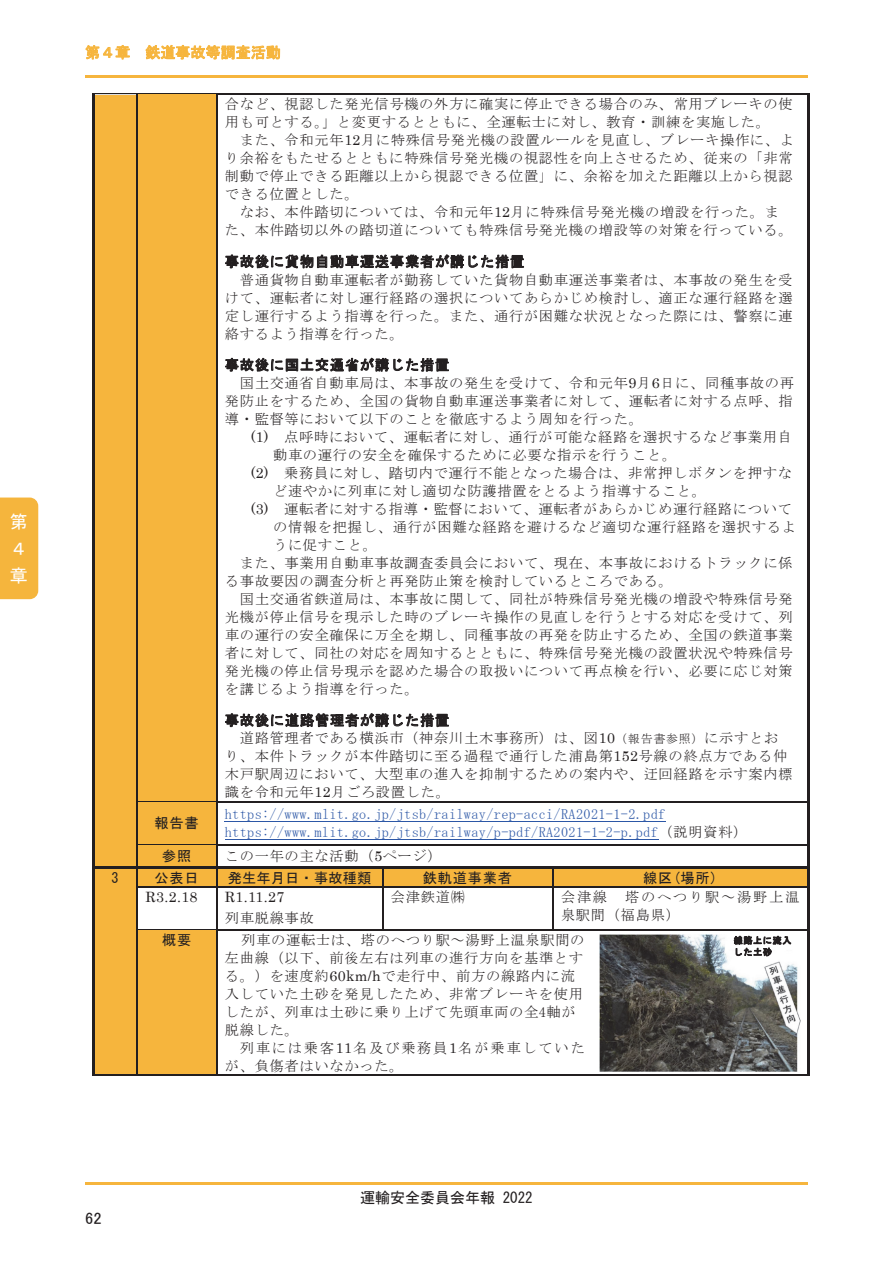
<style>
.page{position:relative;width:893px;height:1263px;background:#fff}
.page>*{position:absolute;margin:0;border:0;box-sizing:border-box;transform-origin:0 0}
.t1{font:18px/27px "MS Gothic";color:#fff}
.t2{font:16.5px "MS P Gothic";color:#231f20}
.t3{font:15px "MS Gothic";color:#231f20}
.t4{font:15px "MS Gothic";color:#f6b53d}
.t5{font:14.25px/18px "MS Mincho";letter-spacing:.05em;color:#231f20}
.t6{font:14.25px/18px "MS Mincho";letter-spacing:.025em;color:#2c57a6}
.t7{font:14.25px "MS Gothic";letter-spacing:.055em;color:#231f20}
.t8{font:14.25px/18px "MS Mincho";letter-spacing:.125em;color:#231f20}
.t9{font:14.25px "Century";letter-spacing:.025em;color:#231f20}
.t10{font:14.25px "MS Gothic";letter-spacing:.005em;color:#231f20}
.t11{font:9px/11.7px "MS Gothic";letter-spacing:.08em;color:#231f20}
.s1{font-family:"Century"}
.s2{font-size:12px}
.s3{color:#231f20}
</style>
<div class="page">
<hr style="left:85px;top:75px;width:723px;height:3px;background:#f6b53d">
<hr style="left:85px;top:1182px;width:723px;height:2px;background:#f6b53d">
<div style="left:94px;top:95px;width:43px;height:706px;background:#f6b53d"></div>
<div style="left:138px;top:95px;width:78px;height:706px;background:#f6b53d"></div>
<hr style="left:94px;top:94px;width:43px;height:1px;background:#231f20">
<hr style="left:94px;top:95px;width:43px;height:1px;background:#dcdddf">
<hr style="left:138px;top:94px;width:78px;height:1px;background:#231f20">
<hr style="left:217px;top:94px;width:590px;height:1px;background:#231f20">
<hr style="left:92px;top:95px;width:2px;height:706px;background:#231f20">
<hr style="left:137px;top:95px;width:1px;height:706px;background:#231f20">
<hr style="left:216px;top:95px;width:1px;height:706px;background:#231f20">
<hr style="left:807px;top:95px;width:2px;height:706px;background:#231f20">
<div style="left:94px;top:801px;width:43px;height:43px;background:#f6b53d"></div>
<div style="left:138px;top:802px;width:78px;height:42px;background:#f6b53d"></div>
<hr style="left:225px;top:821px;width:441px;height:1px;background:#2c57a6">
<hr style="left:225px;top:839px;width:434px;height:1px;background:#2c57a6">
<hr style="left:138px;top:801px;width:78px;height:1px;background:#231f20">
<hr style="left:217px;top:801px;width:590px;height:1px;background:#231f20">
<hr style="left:92px;top:802px;width:2px;height:42px;background:#231f20">
<hr style="left:137px;top:802px;width:1px;height:42px;background:#231f20">
<hr style="left:216px;top:802px;width:1px;height:42px;background:#231f20">
<hr style="left:807px;top:802px;width:2px;height:42px;background:#231f20">
<div style="left:94px;top:844px;width:43px;height:22px;background:#f6b53d"></div>
<div style="left:138px;top:845px;width:78px;height:21px;background:#f6b53d"></div>
<hr style="left:138px;top:844px;width:78px;height:1px;background:#231f20">
<hr style="left:217px;top:844px;width:590px;height:1px;background:#231f20">
<hr style="left:92px;top:845px;width:2px;height:21px;background:#231f20">
<hr style="left:807px;top:845px;width:2px;height:21px;background:#231f20">
<div style="left:94px;top:869px;width:43px;height:205px;background:#f6b53d"></div>
<div style="left:138px;top:869px;width:78px;height:18px;background:#f6b53d"></div>
<div style="left:217px;top:869px;width:165px;height:18px;background:#f6b53d"></div>
<div style="left:383px;top:869px;width:169px;height:18px;background:#f6b53d"></div>
<div style="left:553px;top:869px;width:254px;height:18px;background:#f6b53d"></div>
<hr style="left:92px;top:866px;width:717px;height:3px;background:#231f20">
<svg style="left:92px;top:869px;width:2px;height:19px"></svg>
<svg style="left:137px;top:844px;width:1px;height:44px"></svg>
<hr style="left:138px;top:887px;width:78px;height:1px;background:#231f20">
<svg style="left:216px;top:844px;width:1px;height:44px"></svg>
<hr style="left:217px;top:887px;width:165px;height:1px;background:#231f20">
<svg style="left:382px;top:869px;width:1px;height:19px"></svg>
<hr style="left:383px;top:887px;width:169px;height:1px;background:#231f20">
<svg style="left:552px;top:869px;width:1px;height:19px"></svg>
<hr style="left:553px;top:887px;width:254px;height:1px;background:#231f20">
<svg style="left:807px;top:869px;width:2px;height:19px"></svg>
<hr style="left:92px;top:888px;width:2px;height:41px;background:#231f20">
<hr style="left:137px;top:888px;width:1px;height:41px;background:#231f20">
<hr style="left:216px;top:888px;width:1px;height:41px;background:#231f20">
<hr style="left:382px;top:888px;width:1px;height:41px;background:#231f20">
<hr style="left:552px;top:888px;width:1px;height:41px;background:#231f20">
<hr style="left:807px;top:888px;width:2px;height:41px;background:#231f20">
<div style="left:138px;top:930px;width:78px;height:144px;background:#f6b53d"></div>
<hr style="left:138px;top:929px;width:78px;height:1px;background:#231f20">
<hr style="left:217px;top:929px;width:590px;height:1px;background:#231f20">
<hr style="left:92px;top:930px;width:2px;height:144px;background:#231f20">
<hr style="left:92px;top:1074px;width:45px;height:1px;background:#231f20">
<hr style="left:137px;top:930px;width:1px;height:145px;background:#231f20">
<hr style="left:138px;top:1074px;width:78px;height:1px;background:#231f20">
<hr style="left:216px;top:930px;width:1px;height:145px;background:#231f20">
<hr style="left:217px;top:1074px;width:590px;height:1px;background:#231f20">
<hr style="left:807px;top:930px;width:2px;height:145px;background:#231f20">
<img style="left:599px;top:934px;width:201px;height:138px">
<div style="left:0;top:497px;width:38px;height:102px;background:#f5b53d"></div>
<p class="t1" style="left:10px;top:508px;width:19px">第<br>４章</p>
<p class="t4" style="left:85px;top:45px;width:197px">第４章 鉄道事故等調査活動</p>
<p class="t5" style="left:225px;top:95px;width:569px">合など、視認した発光信号機の外方に確実に停止できる場合のみ、常用ブレーキの使用も可とする。」と変更するとともに、全運転士に対し、教育・訓練を実施した。</p>
<p class="t5" style="left:225px;top:131px;width:571px;text-align:justify;text-indent:15px">また、令和元年<span class="s1">12</span>月に特殊信号発光機の設置ルールを見直し、ブレーキ操作に、より余裕をもたせるとともに特殊信号発光機の視認性を向上させるため、従来の「非常制動で停止できる距離以上から視認できる位置」に、余裕を加えた距離以上から視認できる位置とした。</p>
<p class="t5" style="left:225px;top:203px;width:569px;text-align:center">なお、本件踏切については、令和元年<span class="s1">12</span>月に特殊信号発光機の増設を行った。ま<br>た、本件踏切以外の踏切道についても特殊信号発光機の増設等の対策を行っている。</p>
<p class="t7" style="left:225px;top:254px;width:301px">事故後に貨物自動車運送事業者が講じた措置</p>
<p class="t5" style="left:225px;top:270px;width:569px;text-align:justify;text-indent:15px">普通貨物自動車運転者が勤務していた貨物自動車運送事業者は、本事故の発生を受けて、運転者に対し運行経路の選択についてあらかじめ検討し、適正な運行経路を選定し運行するよう指導を行った。また、通行が困難な状況となった際には、警察に連絡するよう指導を行った。</p>
<p class="t7" style="left:225px;top:358px;width:226px">事故後に国土交通省が講じた措置</p>
<p class="t5" style="left:225px;top:374px;width:571px;text-align:justify;text-indent:15px">国土交通省自動車局は、本事故の発生を受けて、令和元年<span class="s1">9</span>月<span class="s1">6</span>日に、同種事故の再発防止をするため、全国の貨物自動車運送事業者に対して、運転者に対する点呼、指導・監督等において以下のことを徹底するよう周知を行った。</p>
<p class="t5" style="left:251px;top:428px;width:543px"><span class="s1">(1)</span> 点呼時において、運転者に対し、通行が可能な経路を選択するなど事業用自</p>
<p class="t5" style="left:273px;top:446px;width:405px">動車の運行の安全を確保するために必要な指示を行うこと。</p>
<p class="t5" style="left:251px;top:464px;width:543px"><span class="s1">(2)</span> 乗務員に対し、踏切内で運行不能となった場合は、非常押しボタンを押すな</p>
<p class="t5" style="left:273px;top:482px;width:435px">ど速やかに列車に対し適切な防護措置をとるよう指導すること。</p>
<p class="t5" style="left:251px;top:500px;width:543px"><span class="s1">(3)</span> 運転者に対する指導・監督において、運転者があらかじめ運行経路について</p>
<p class="t5" style="left:273px;top:518px;width:524px">の情報を把握し、通行が困難な経路を避けるなど適切な運行経路を選択するよ</p>
<p class="t5" style="left:273px;top:536px;width:105px">うに促すこと。</p>
<p class="t5" style="left:240px;top:554px;width:554px">また、事業用自動車事故調査委員会において、現在、本事故におけるトラックに係</p>
<p class="t5" style="left:225px;top:572px;width:449px">る事故要因の調査分析と再発防止策を検討しているところである。</p>
<p class="t5" style="left:240px;top:590px;width:554px">国土交通省鉄道局は、本事故に関して、同社が特殊信号発光機の増設や特殊信号発</p>
<p class="t5" style="left:225px;top:608px;width:569px">光機が停止信号を現示した時のブレーキ操作の見直しを行うとする対応を受けて、列</p>
<p class="t5" style="left:225px;top:626px;width:569px">車の運行の安全確保に万全を期し、同種事故の再発を防止するため、全国の鉄道事業</p>
<p class="t5" style="left:225px;top:644px;width:569px">者に対して、同社の対応を周知するとともに、特殊信号発光機の設置状況や特殊信号</p>
<p class="t5" style="left:225px;top:662px;width:569px">発光機の停止信号現示を認めた場合の取扱いについて再点検を行い、必要に応じ対策</p>
<p class="t5" style="left:225px;top:680px;width:195px">を講じるよう指導を行った。</p>
<p class="t7" style="left:225px;top:713px;width:226px">事故後に道路管理者が講じた措置</p>
<p class="t5" style="left:225px;top:729px;width:569px;text-indent:15px">道路管理者である横浜市（神奈川土木事務所）は、図<span class="s1">10</span><span class="s2">（報告書参照）</span>に示すとおり、本件トラックが本件踏切に至る過程で通行した浦島第<span class="s1">152</span>号線の終点方である仲木戸駅周辺において、大型車の進入を抑制するための案内や、迂回経路を示す案内標識を令和元年<span class="s1">12</span>月ごろ設置した。</p>
<p class="t7" style="left:155px;top:816px;width:46px">報告書</p>
<p class="t6" style="left:225px;top:805px;width:524px">https://www.mlit.go.jp/jtsb/railway/rep-acci/RA2021-1-2.pdf https://www.mlit.go.jp/jtsb/railway/p-pdf/RA2021-1-2-p.pdf<span class="s3">（説明資料）</span></p>
<p class="t7" style="left:162px;top:849px;width:31px">参照</p>
<p class="t5" style="left:225px;top:847px;width:218px">この一年の主な活動（<span class="s1">5</span>ページ）</p>
<p class="t7" style="left:112px;top:871px;width:9px">3</p>
<p class="t7" style="left:155px;top:871px;width:46px">公表日</p>
<p class="t10" style="left:228px;top:871px;width:145px">発生年月日・事故種類</p>
<p class="t7" style="left:423px;top:871px;width:90px">鉄軌道事業者</p>
<p class="t7" style="left:643px;top:871px;width:76px">線区(場所)</p>
<p class="t9" style="left:146px;top:885px;width:54px">R3.2.18</p>
<p class="t9" style="left:225px;top:885px;width:61px">R1.11.27</p>
<p class="t5" style="left:225px;top:909px;width:90px">列車脱線事故</p>
<p class="t5" style="left:391px;top:888px;width:76px">会津鉄道㈱</p>
<p class="t5" style="left:561px;top:888px;width:48px">会津線</p>
<p class="t8" style="left:561px;top:888px;width:240px;text-indent:64px">塔のへつり駅～湯野上温泉駅間（福島県）</p>
<p class="t2" style="left:85px;top:1210px;width:18px">62</p>
<p class="t7" style="left:162px;top:932px;width:31px">概要</p>
<p class="t5" style="left:225px;top:930px;width:361px;text-indent:16px">列車の運転士は、塔のへつり駅～湯野上温泉駅間の左曲線（以下、前後左右は列車の進行方向を基準とする。）を速度約<span class="s1">60km/h</span>で走行中、前方の線路内に流入していた土砂を発見したため、非常ブレーキを使用したが、列車は土砂に乗り上げて先頭車両の全4軸が脱線した。</p>
<p class="t8" style="left:225px;top:1038px;width:362px;text-indent:15px">列車には乗客<span class="s1">11</span>名及び乗務員<span class="s1">1</span>名が乗車していたが、負傷者はいなかった。</p>
<p class="t3" style="left:360px;top:1190px;width:174px">運輸安全委員会年報 2022</p>
<p class="t11" style="left:734px;top:934px;width:59px">線路上に流入した土砂</p>
</div>
